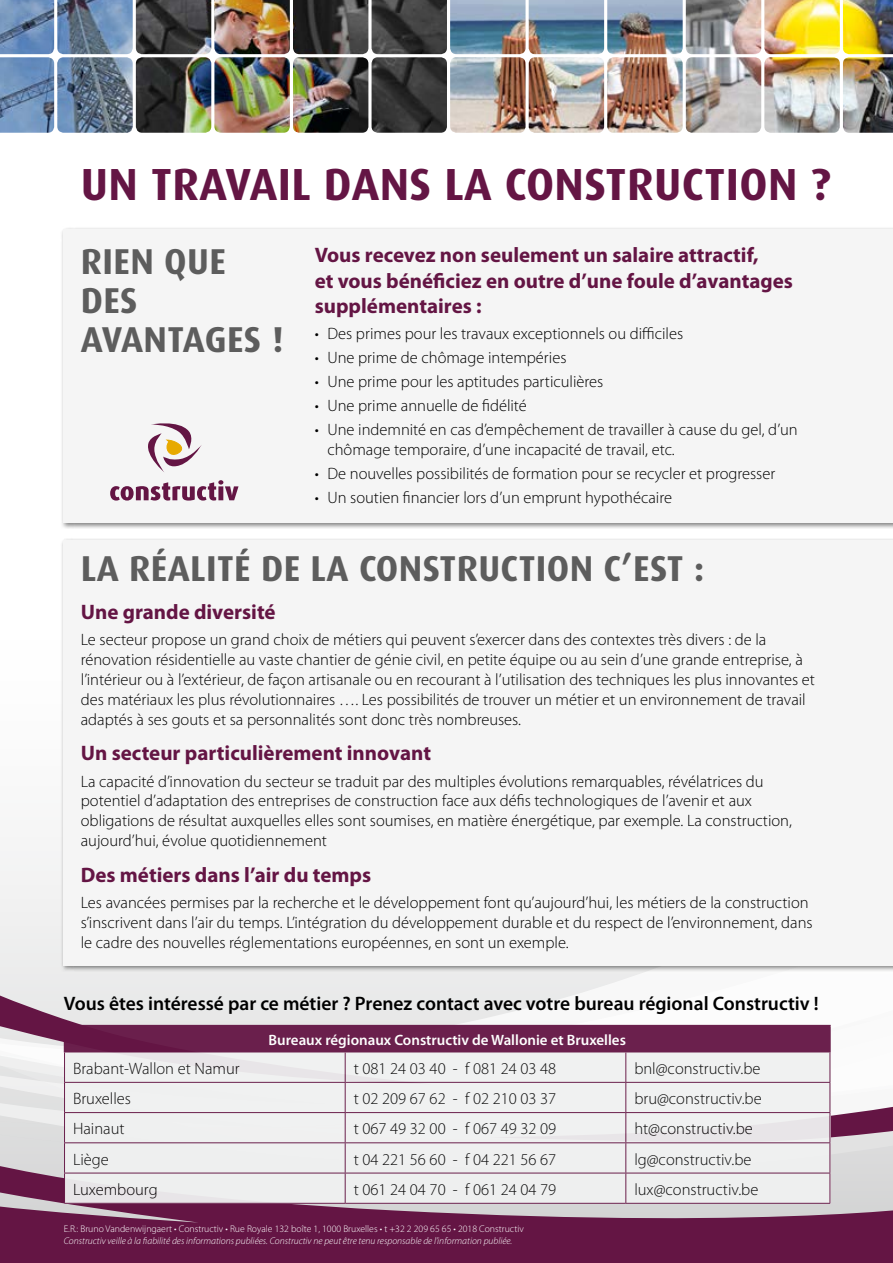
<style>
.page{position:relative;width:893px;height:1263px;background:#fff}
.page>*{position:absolute;margin:0;border:0;box-sizing:border-box;transform-origin:0 0}
.t1{font:700 45px "Dax";letter-spacing:.01em;color:#641544}
.t2{font:700 36px/39px "Dax";letter-spacing:.01em;color:#5d5d5d}
.t3{font:700 21px/25.2px "Myriad Pro";color:#641544}
.t4{font:600 19.5px "Myriad Pro";color:#000}
.t5{font:300 16.5px/19.8px "Myriad Pro";color:#000}
.t6{font:600 15px "Myriad Pro";color:#fff}
.t7{font:italic 300 9.75px "Myriad Pro";color:#fff}
.t8{font:300 9.75px "Myriad Pro";color:#fff}
</style>
<div class="page">
<svg style="left:0;top:923px;width:831px;height:219px"></svg>
<svg style="left:0;top:946px;width:432px;height:138px;background:#e1dde0"></svg>
<svg style="left:0;top:1142px;width:893px;height:121px;background:#7c3e63"></svg>
<img style="left:0;top:0;width:686px;height:133px">
<img style="left:686px;top:0;width:207px;height:133px">
<div style="left:64px;top:1025px;width:767px;height:179px;background:#f0f1f1"></div>
<div style="left:65px;top:1025px;width:765px;height:27px;background:#6b204d"></div>
<svg style="left:64px;top:1026px;width:1px;height:25px"></svg>
<hr style="left:64px;top:1025px;width:281px;height:1px;background:#641544">
<hr style="left:345px;top:1025px;width:281px;height:1px;background:#641544">
<hr style="left:626px;top:1025px;width:205px;height:1px;background:#641544">
<hr style="left:64px;top:1051px;width:281px;height:1px;background:#641544">
<hr style="left:345px;top:1051px;width:281px;height:1px;background:#641544">
<hr style="left:829px;top:1026px;width:2px;height:25px;background:#641544">
<hr style="left:626px;top:1051px;width:205px;height:1px;background:#641544">
<hr style="left:64px;top:1052px;width:1px;height:30px;background:#641544">
<hr style="left:345px;top:1052px;width:1px;height:30px;background:#641544">
<hr style="left:625px;top:1052px;width:1px;height:30px;background:#641544">
<hr style="left:830px;top:1052px;width:1px;height:30px;background:#641544">
<hr style="left:64px;top:1082px;width:281px;height:1px;background:#641544">
<hr style="left:345px;top:1082px;width:281px;height:1px;background:#641544">
<hr style="left:626px;top:1082px;width:204px;height:1px;background:#641544">
<svg style="left:64px;top:1083px;width:1px;height:59px"></svg>
<hr style="left:64px;top:1143px;width:1px;height:30px;background:#641544">
<hr style="left:64px;top:1173px;width:1px;height:30px;background:#641544">
<hr style="left:64px;top:1112px;width:281px;height:1px;background:#641544">
<hr style="left:64px;top:1142px;width:281px;height:1px;background:#641544">
<hr style="left:64px;top:1173px;width:281px;height:1px;background:#641544">
<hr style="left:64px;top:1203px;width:281px;height:1px;background:#641544">
<svg style="left:345px;top:1083px;width:1px;height:59px"></svg>
<hr style="left:345px;top:1143px;width:1px;height:30px;background:#641544">
<hr style="left:345px;top:1173px;width:1px;height:30px;background:#641544">
<hr style="left:345px;top:1112px;width:281px;height:1px;background:#641544">
<svg style="left:489px;top:1083px;width:404px;height:62px"></svg>
<hr style="left:625px;top:1143px;width:1px;height:30px;background:#641544">
<hr style="left:830px;top:1143px;width:1px;height:30px;background:#641544">
<hr style="left:625px;top:1173px;width:1px;height:30px;background:#641544">
<hr style="left:830px;top:1173px;width:1px;height:30px;background:#641544">
<hr style="left:345px;top:1142px;width:281px;height:1px;background:#641544">
<hr style="left:626px;top:1142px;width:204px;height:1px;background:#641544">
<hr style="left:345px;top:1173px;width:281px;height:1px;background:#641544">
<hr style="left:626px;top:1173px;width:204px;height:1px;background:#641544">
<hr style="left:345px;top:1203px;width:281px;height:1px;background:#641544">
<hr style="left:626px;top:1203px;width:204px;height:1px;background:#641544">
<div style="left:61px;top:226px;width:832px;height:303px;background:#000;opacity:.5"></div>
<div style="left:64px;top:230px;width:829px;height:293px;background:#f5f5f5"></div>
<div style="left:61px;top:537px;width:832px;height:434px;background:#000;opacity:.5"></div>
<div style="left:64px;top:540px;width:829px;height:425px;background:#f5f5f5"></div>
<svg style="left:148px;top:423px;width:54px;height:49px"></svg>
<svg style="left:110px;top:480px;width:128px;height:21px"></svg>
<h1 class="t1" style="left:81px;top:159px;width:751px">UN TRAVAIL DANS LA CONSTRUCTION ?</h1>
<h2 class="t2" style="left:81px;top:242px;width:204px">RIEN QUE<br>DES<br>AVANTAGES !</h2>
<p class="t3" style="left:315px;top:243px;width:480px">Vous recevez non seulement un salaire attractif,<br>et vous bénéficiez en outre d’une foule d’avantages supplémentaires :</p>
<p class="t5" style="left:315px;top:324px;width:370px">• Des primes pour les travaux exceptionnels ou difficiles</p>
<p class="t5" style="left:315px;top:348px;width:253px">• Une prime de chômage intempéries</p>
<p class="t5" style="left:315px;top:372px;width:290px">• Une prime pour les aptitudes particulières</p>
<p class="t5" style="left:315px;top:396px;width:214px">• Une prime annuelle de fidélité</p>
<p class="t5" style="left:327px;top:420px;width:472px;text-indent:-13px">• Une indemnité en cas d’empêchement de travailler à cause du gel, d’un chômage temporaire, d’une incapacité de travail, etc.</p>
<p class="t5" style="left:315px;top:464px;width:462px">• De nouvelles possibilités de formation pour se recycler et progresser</p>
<p class="t5" style="left:315px;top:488px;width:359px">• Un soutien financier lors d’un emprunt hypothécaire</p>
<h2 class="t2" style="left:81px;top:549px;width:625px">LA RÉALITÉ DE LA CONSTRUCTION C’EST :</h2>
<p class="t3" style="left:81px;top:600px;width:196px">Une grande diversité</p>
<p class="t5" style="left:81px;top:630px;width:736px">Le secteur propose un grand choix de métiers qui peuvent s’exercer dans des contextes très divers : de la rénovation résidentielle au vaste chantier de génie civil, en petite équipe ou au sein d’une grande entreprise, à l’intérieur ou à l’extérieur, de façon artisanale ou en recourant à l’utilisation des techniques les plus innovantes et des matériaux les plus révolutionnaires …. Les possibilités de trouver un métier et un environnement de travail adaptés à ses gouts et sa personnalités sont donc très nombreuses.</p>
<p class="t3" style="left:81px;top:741px;width:352px">Un secteur particulièrement innovant</p>
<p class="t5" style="left:81px;top:771px;width:713px">La capacité d’innovation du secteur se traduit par des multiples évolutions remarquables, révélatrices du potentiel d’adaptation des entreprises de construction face aux défis technologiques de l’avenir et aux obligations de résultat auxquelles elles sont soumises, en matière énergétique, par exemple. La construction, aujourd’hui, évolue quotidiennement</p>
<p class="t3" style="left:81px;top:862px;width:292px">Des métiers dans l’air du temps</p>
<p class="t5" style="left:81px;top:893px;width:733px">Les avancées permises par la recherche et le développement font qu’aujourd’hui, les métiers de la construction s’inscrivent dans l’air du temps. L’intégration du développement durable et du respect de l’environnement, dans le cadre des nouvelles réglementations européennes, en sont un exemple.</p>
<p class="t4" style="left:64px;top:992px;width:756px">Vous êtes intéressé par ce métier ? Prenez contact avec votre bureau régional Constructiv !</p>
<p class="t6" style="left:269px;top:1032px;width:359px">Bureaux régionaux Constructiv de Wallonie et Bruxelles</p>
<p class="t5" style="left:73px;top:1059px;width:168px">Brabant-Wallon et Namur</p>
<p class="t5" style="left:354px;top:1059px;width:204px">t 081 24 03 40 - f 081 24 03 48</p>
<p class="t5" style="left:634px;top:1059px;width:128px">bnl@constructiv.be</p>
<p class="t5" style="left:73px;top:1089px;width:60px">Bruxelles</p>
<p class="t5" style="left:354px;top:1089px;width:204px">t 02 209 67 62 - f 02 210 03 37</p>
<p class="t5" style="left:634px;top:1089px;width:129px">bru@constructiv.be</p>
<p class="t5" style="left:73px;top:1119px;width:53px">Hainaut</p>
<p class="t5" style="left:354px;top:1119px;width:204px">t 067 49 32 00 - f 067 49 32 09</p>
<p class="t5" style="left:634px;top:1119px;width:120px">ht@constructiv.be</p>
<p class="t5" style="left:73px;top:1149px;width:37px">Liège</p>
<p class="t5" style="left:354px;top:1149px;width:204px">t 04 221 56 60 - f 04 221 56 67</p>
<p class="t5" style="left:634px;top:1149px;width:119px">lg@constructiv.be</p>
<p class="t5" style="left:73px;top:1180px;width:86px">Luxembourg</p>
<p class="t5" style="left:354px;top:1180px;width:204px">t 061 24 04 70 - f 061 24 04 79</p>
<p class="t5" style="left:634px;top:1180px;width:125px">lux@constructiv.be</p>
<p class="t8" style="left:64px;top:1223px;width:461px">E.R.: Bruno Vandenwijngaert • Constructiv • Rue Royale 132 boîte 1, 1000 Bruxelles • t +32 2 209 65 65 • 2018 Constructiv</p>
<p class="t7" style="left:64px;top:1235px;width:450px">Constructiv veille à la fiabilité des informations publiées. Constructiv ne peut être tenu responsable de l’information publiée.</p>
</div>
